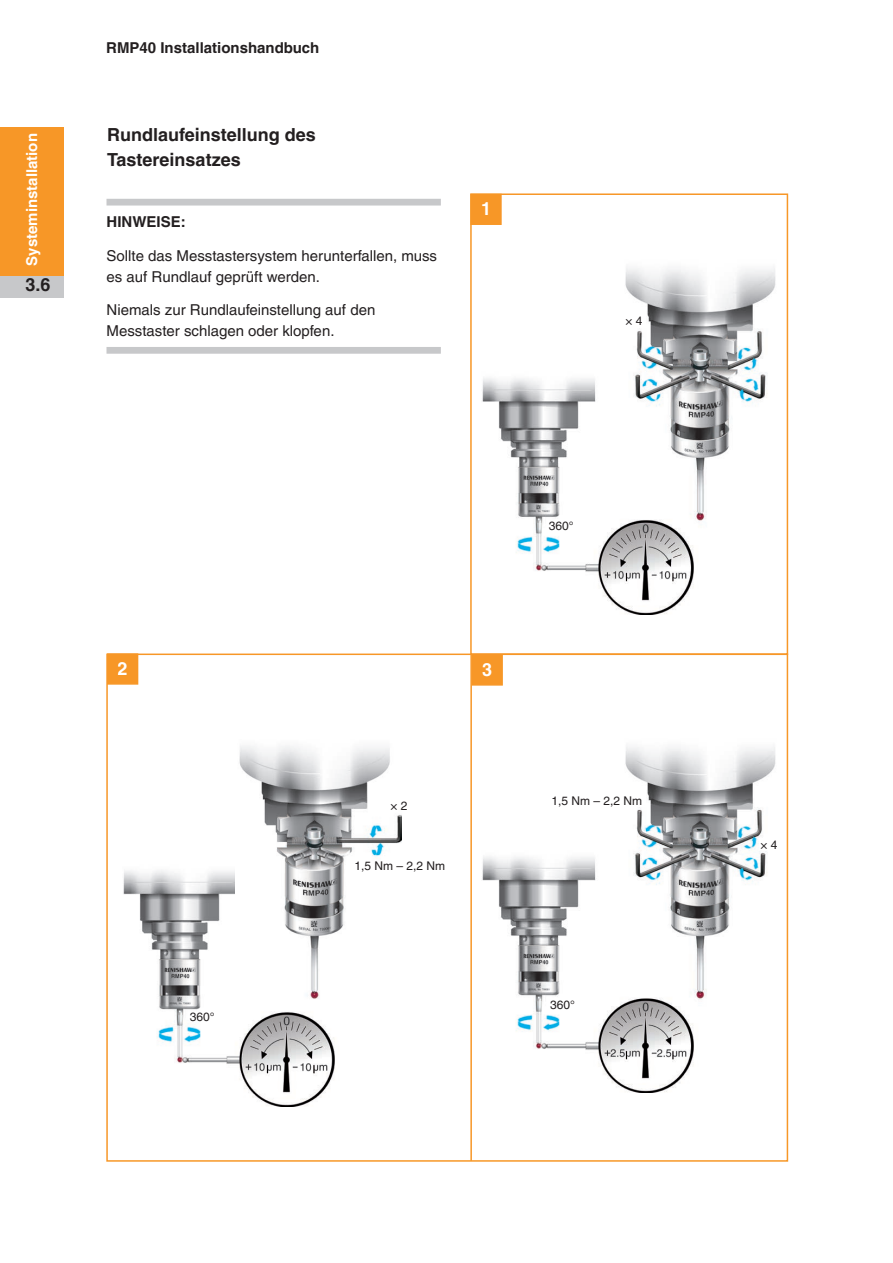
<style>
.page{position:relative;width:893px;height:1263px;background:#fff}
.page>*{position:absolute;margin:0;border:0;box-sizing:border-box;transform-origin:0 0}
.Heading_2{font:700 18px/25.2px "Helvetica LT Pro";color:#231f20}
.Figure_Steps{font:700 18px "Helvetica LT Pro";color:#fff}
.Multiple_notes_middl{font:15px/21px "Helvetica LT Pro";color:#231f20}
.Multiple_notes_last{font:15px/21px "Helvetica LT Pro";color:#231f20}
.Multiple_notes_first{font:700 15px "Helvetica LT Pro";color:#231f20}
.t1{font:700 15px "Helvetica LT Pro";color:#fff}
.Body_Text_8pt_right{font:12px "Helvetica LT Pro";color:#231f20}
.Body_Text_8pt_left{font:12px "Helvetica LT Pro";color:#231f20}
.Body_Text_8pt{font:12px "Helvetica LT Pro";color:#231f20}
</style>
<div class="page">
<div style="left:0;top:128px;width:64px;height:148px;background:#f79727"></div>
<div style="left:0;top:276px;width:64px;height:22px;background:#c7c8ca"></div>
<img style="left:123px;top:870px;width:212px;height:237px">
<img style="left:482px;top:268px;width:294px;height:346px">
<img style="left:235px;top:746px;width:166px;height:256px">
<img style="left:482px;top:746px;width:294px;height:347px">
<hr style="left:470px;top:654px;width:2px;height:507px;background:#f79727">
<div style="left:470px;top:194px;width:32px;height:31px;background:#f79727;border:2px solid #f79727"></div>
<div style="left:107px;top:653px;width:31px;height:32px;background:#f79727;border:2px solid #f79727"></div>
<div style="left:472px;top:654px;width:31px;height:32px;background:#f79727;border:2px solid #f79727"></div>
<div style="left:470px;top:193px;width:318px;height:462px;border:2px solid #f79727"></div>
<div style="left:106px;top:199px;width:335px;height:7px;background:#c7c8ca"></div>
<div style="left:106px;top:347px;width:335px;height:7px;background:#c7c8ca"></div>
<p class="Multiple_notes_first" style="left:106px;top:39px;width:214px">RMP40 Installationshandbuch</p>
<p class="t1" style="left:23px;top:266px;width:134px;rotate:-90deg">Systeminstallation</p>
<p class="Heading_2" style="left:107px;top:122px;width:210px">Rundlaufeinstellung des<br>Tastereinsatzes</p>
<p class="Multiple_notes_first" style="left:106px;top:212px;width:81px">HINWEISE:</p>
<p class="Multiple_notes_middl" style="left:106px;top:245px;width:332px">Sollte das Messtastersystem herunterfallen, muss es auf Rundlauf geprüft werden.</p>
<p class="Multiple_notes_last" style="left:106px;top:299px;width:270px">Niemals zur Rundlaufeinstellung auf den<br>Messtaster schlagen oder klopfen.</p>
<p class="Heading_2" style="left:26px;top:273px;width:27px">3.6</p>
<p class="Figure_Steps" style="left:481px;top:198px;width:12px">1</p>
<p class="Body_Text_8pt_right" style="left:625px;top:314px;width:19px">× 4</p>
<p class="Figure_Steps" style="left:118px;top:657px;width:12px">2</p>
<p class="Figure_Steps" style="left:482px;top:658px;width:12px">3</p>
<p class="Body_Text_8pt_left" style="left:390px;top:799px;width:19px">× 2</p>
<p class="Body_Text_8pt" style="left:190px;top:1010px;width:26px">360°</p>
<p class="Body_Text_8pt_left" style="left:354px;top:858px;width:92px">1,5 Nm – 2,2 Nm</p>
<p class="Body_Text_8pt" style="left:549px;top:519px;width:26px">360°</p>
<p class="Body_Text_8pt_right" style="left:551px;top:794px;width:92px">1,5 Nm – 2,2 Nm</p>
<p class="Body_Text_8pt" style="left:550px;top:998px;width:26px">360°</p>
<p class="Body_Text_8pt_right" style="left:760px;top:837px;width:19px">× 4</p>
</div>
